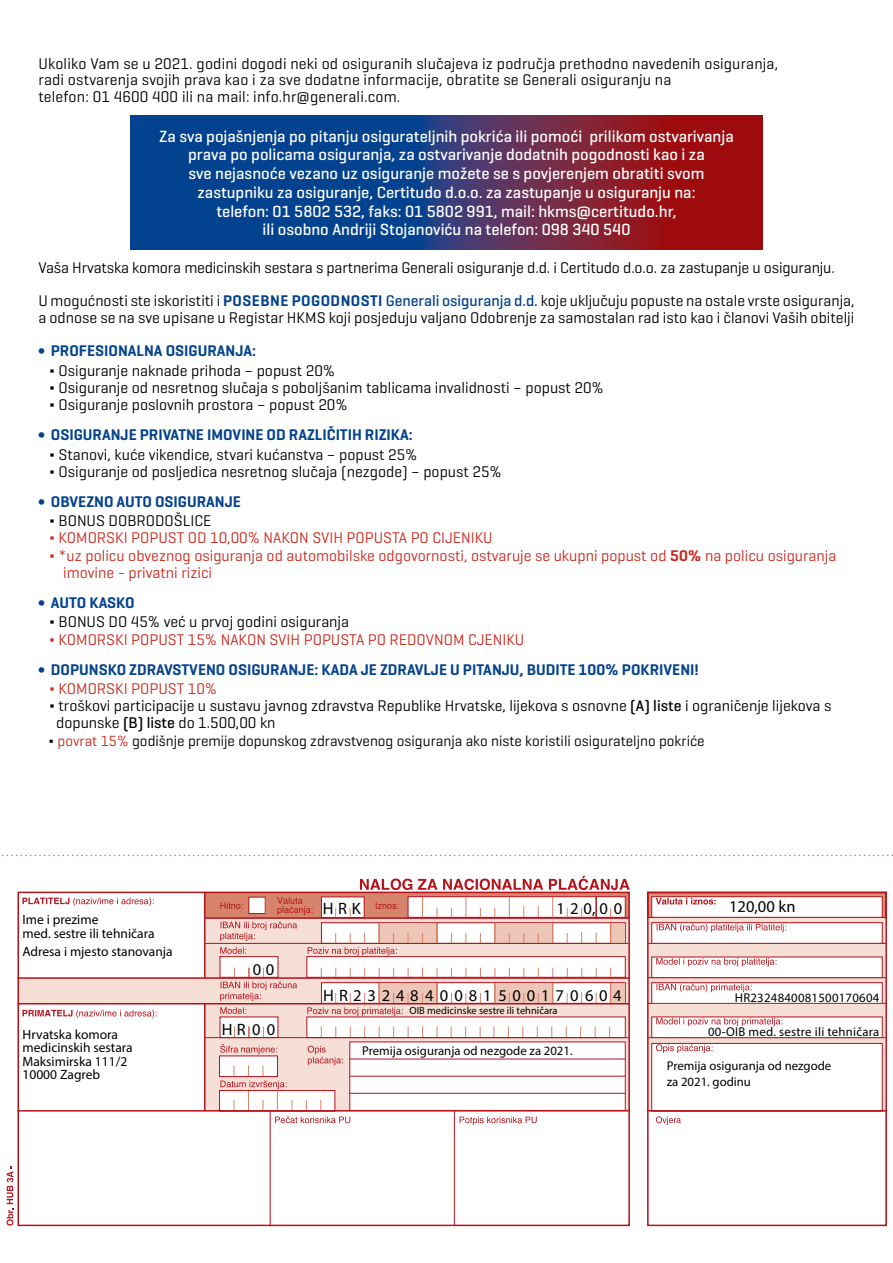
<style>
.page{position:relative;width:893px;height:1263px;background:#fff}
.page>*{position:absolute;margin:0;border:0;box-sizing:border-box;transform-origin:0 0}
.t1{font:500 16.5px/18.8px "Geogrotesque";color:#fff;text-align:center}
.t2{font:16.5px "Myriad Pro";letter-spacing:.285em;color:#000}
.t3{font:15.75px/17.2px "Geogrotesque";color:#000}
.t4{font:15.75px "Geogrotesque";color:#ca2b20}
.t5{font:600 15.75px "Geogrotesque";color:#03428e}
.t6{font:15px "Geogrotesque";color:#000}
.t7{font:13.5px/13.5px "Myriad Pro";color:#000}
.t8{font:12.75px/15.3px "Myriad Pro";color:#000}
.t9{font:12.75px "Myriad Pro";letter-spacing:.02em;color:#000}
.t10{font:10.5px "Myriad Pro";color:#000}
.s1{font-weight:600;color:#03428e}
.s2{font-weight:500;color:#03428e}
.s3{font-weight:600}
.s4{font-weight:500}
.s5{color:#ca2b20}
</style>
<div class="page">
<svg style="left:130px;top:116px;width:633px;height:134px;background:#423161"></svg>
<svg style="left:7px;top:1166px;width:6px;height:59px"></svg>
<svg style="left:360px;top:876px;width:270px;height:14px"></svg>
<svg style="left:17px;top:891px;width:870px;height:335px"></svg>
<svg style="left:444px;top:1019px;width:178px;height:21px"></svg>
<div style="left:613px;top:1022px;width:10px;height:13px;background:#fff"></div>
<svg style="left:2px;top:855px;width:890px;height:1px"></svg>
<p class="t3" style="left:38px;top:54px;width:741px;line-height:16.5px">Ukoliko Vam se u 2021. godini dogodi neki od osiguranih slučajeva iz područja prethodno navedenih osiguranja, radi ostvarenja svojih prava kao i za sve dodatne informacije, obratite se Generali osiguranju na<br>telefon: 01 4600 400 ili na mail: info.hr@generali.com.</p>
<p class="t1" style="left:159px;top:126px;width:576px">Za sva pojašnjenja po pitanju osigurateljnih pokrića ili pomoći prilikom ostvarivanja prava po policama osiguranja, za ostvarivanje dodatnih pogodnosti kao i za<br>sve nejasnoće vezano uz osiguranje možete se s povjerenjem obratiti svom zastupniku za osiguranje, Certitudo d.o.o. za zastupanje u osiguranju na:<br>telefon: 01 5802 532, faks: 01 5802 991, mail: hkms@certitudo.hr,<br>ili osobno Andriji Stojanoviću na telefon: 098 340 540</p>
<p class="t3" style="left:38px;top:251px;width:818px;line-height:33px">Vaša Hrvatska komora medicinskih sestara s partnerima Generali osiguranje d.d. i Certitudo d.o.o. za zastupanje u osiguranju.<br>U mogućnosti ste iskoristiti i <span class="s1">POSEBNE POGODNOSTI</span> <span class="s2">Generali osiguranja d.d.</span> koje uključuju popuste na ostale vrste osiguranja,</p>
<p class="t3" style="left:38px;top:308px;width:817px">a odnose se na sve upisane u Registar HKMS koji posjeduju valjano Odobrenje za samostalan rad isto kao i članovi Vaših obitelji</p>
<p class="t5" style="left:38px;top:341px;width:219px">∫ PROFESIONALNA OSIGURANJA:</p>
<p class="t3" style="left:49px;top:361px;width:556px">∆ Osiguranje naknade prihoda – popust 20%<br>∆ Osiguranje od nesretnog slučaja s poboljšanim tablicama invalidnosti – popust 20% ∆ Osiguranje poslovnih prostora – popust 20%</p>
<p class="t5" style="left:38px;top:425px;width:376px">∫ OSIGURANJE PRIVATNE IMOVINE OD RAZLIČITIH RIZIKA:</p>
<p class="t3" style="left:49px;top:445px;width:454px">∆ Stanovi, kuće vikendice, stvari kućanstva – popust 25%<br>∆ Osiguranje od posljedica nesretnog slučaja (nezgode) – popust 25%</p>
<p class="t5" style="left:38px;top:492px;width:204px">∫ OBVEZNO AUTO OSIGURANJE</p>
<p class="t3" style="left:49px;top:512px;width:164px">∆ BONUS DOBRODOŠLICE</p>
<p class="t4" style="left:49px;top:528px;width:445px">∆ KOMORSKI POPUST OD 10,00% NAKON SVIH POPUSTA PO CIJENIKU</p>
<p class="t4" style="left:49px;top:545px;width:789px">∆ *uz policu obveznog osiguranja od automobilske odgovornosti, ostvaruje se ukupni popust od <span class="s3">50%</span> na policu osiguranja</p>
<p class="t4" style="left:63px;top:563px;width:151px">imovine - privatni rizici</p>
<p class="t5" style="left:38px;top:593px;width:98px">∫ AUTO KASKO</p>
<p class="t3" style="left:49px;top:613px;width:302px">∆ BONUS DO 45% već u prvoj godini osiguranja</p>
<p class="t4" style="left:49px;top:629px;width:477px">∆ KOMORSKI POPUST 15% NAKON SVIH POPUSTA PO REDOVNOM CJENIKU</p>
<p class="t5" style="left:38px;top:659px;width:662px">∫ DOPUNSKO ZDRAVSTVENO OSIGURANJE: KADA JE ZDRAVLJE U PITANJU, BUDITE 100% POKRIVENI!</p>
<p class="t4" style="left:49px;top:679px;width:170px">∆ KOMORSKI POPUST 10%</p>
<p class="t3" style="left:49px;top:697px;width:784px">∆ troškovi participacije u sustavu javnog zdravstva Republike Hrvatske, lijekova s osnovne <span class="s4">(A) liste</span> i ograničenje lijekova s</p>
<p class="t3" style="left:56px;top:714px;width:221px">dopunske <span class="s4">(B) liste</span> do 1.500,00 kn</p>
<p class="t6" style="left:49px;top:731px;width:658px">∆ <span class="s5">povrat 15%</span> godišnje premije dopunskog zdravstvenog osiguranja ako niste koristili osigurateljno pokriće</p>
<p class="t7" style="left:23px;top:913px;width:134px">Ime i prezime<br>med. sestre ili tehničara</p>
<p class="t7" style="left:23px;top:944px;width:152px">Adresa i mjesto stanovanja</p>
<p class="t7" style="left:23px;top:1027px;width:112px">Hrvatska komora medicinskih sestara<br>Maksimirska 111/2<br>10000 Zagreb</p>
<p class="t2" style="left:253px;top:959px;width:23px">0 0</p>
<p class="t2" style="left:222px;top:1019px;width:55px">HR00</p>
<p class="t2" style="left:323px;top:898px;width:39px">HRK</p>
<p class="t2" style="left:556px;top:898px;width:67px">120,00</p>
<p class="t2" style="left:729px;top:896px;width:68px">120,00 kn</p>
<p class="t2" style="left:323px;top:985px;width:300px">H R 2 3 2 4 8 4 0 0 8 1 5 0 0 1 7 0 6 0 4</p>
<p class="t9" style="left:735px;top:989px;width:146px">HR2324840081500170604</p>
<p class="t9" style="left:708px;top:1023px;width:173px">00-OIB med. sestre ili tehničara</p>
<p class="t10" style="left:409px;top:1004px;width:150px">OIB medicinske sestre ili tehničara</p>
<p class="t8" style="left:362px;top:1042px;width:212px">Premija osiguranja od nezgode za 2021.</p>
<p class="t8" style="left:667px;top:1058px;width:166px">Premija osiguranja od nezgode za 2021. godinu</p>
</div>
